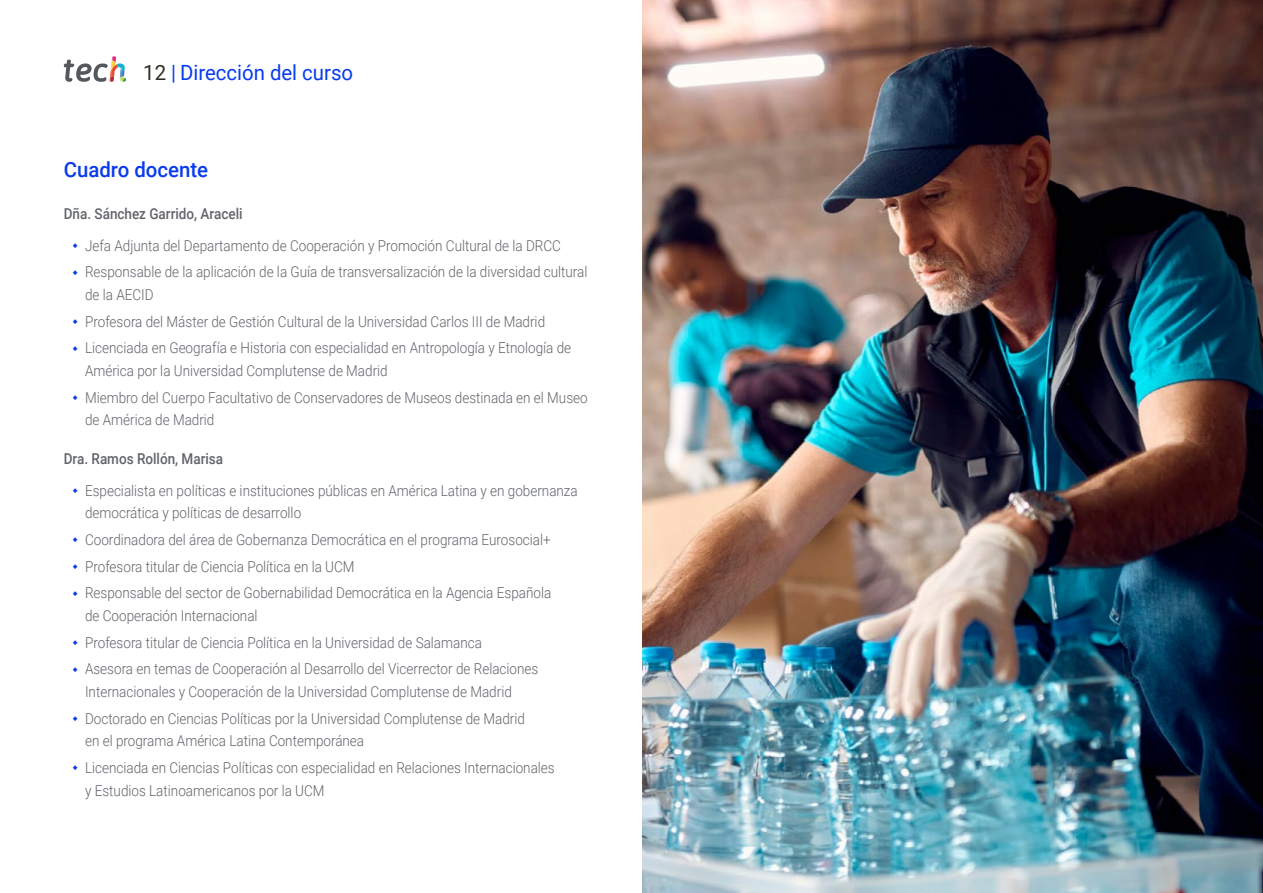
<style>
.page{position:relative;width:1263px;height:893px;background:#fff}
.page>*{position:absolute;margin:0;border:0;box-sizing:border-box;transform-origin:0 0}
.t1{font:21px "Roboto";color:#083bee}
.t2{font:500 21px "Roboto";color:#083bee}
.t3{font:300 15px/26.7px "Roboto";color:#61646a;scale:.9 1}
.t4{font:500 15px "Roboto";color:#61646a;scale:.9 1}
.s1{color:#312e20}
</style>
<div class="page">
<svg style="left:64px;top:56px;width:62px;height:26px"></svg>
<img style="left:642px;top:0;width:621px;height:893px">
<h1 class="t1" style="left:143px;top:57px;width:211px"><span class="s1">12</span> | Dirección del curso</h1>
<h1 class="t2" style="left:64px;top:154px;width:146px">Cuadro docente</h1>
<p class="t4" style="left:64px;top:203px;width:200px">Dña. Sánchez Garrido, Araceli</p>
<p class="t3" style="left:85px;top:231px;width:560px">Jefa Adjunta del Departamento de Cooperación y Promoción Cultural de la DRCC<br>Responsable de la aplicación de la Guía de transversalización de la diversidad cultural</p>
<p class="t3" style="left:85px;top:281px;width:542px">de la AECID<br>Profesora del Máster de Gestión Cultural de la Universidad Carlos III de Madrid<br>Licenciada en Geografía e Historia con especialidad en Antropología y Etnología de</p>
<p class="t3" style="left:85px;top:357px;width:560px">América por la Universidad Complutense de Madrid<br>Miembro del Cuerpo Facultativo de Conservadores de Museos destinada en el Museo</p>
<p class="t3" style="left:85px;top:406px;width:145px">de América de Madrid</p>
<p class="t4" style="left:64px;top:448px;width:179px">Dra. Ramos Rollón, Marisa</p>
<p class="t3" style="left:85px;top:479px;width:549px;line-height:22.5px">Especialista en políticas e instituciones públicas en América Latina y en gobernanza democrática y políticas de desarrollo</p>
<p class="t3" style="left:85px;top:526px;width:519px">Coordinadora del área de Gobernanza Democrática en el programa Eurosocial+<br>Profesora titular de Ciencia Política en la UCM<br>Responsable del sector de Gobernabilidad Democrática en la Agencia Española</p>
<p class="t3" style="left:85px;top:602px;width:505px">de Cooperación Internacional<br>Profesora titular de Ciencia Política en la Universidad de Salamanca<br>Asesora en temas de Cooperación al Desarrollo del Vicerrector de Relaciones</p>
<p class="t3" style="left:85px;top:678px;width:490px">Internacionales y Cooperación de la Universidad Complutense de Madrid<br>Doctorado en Ciencias Políticas por la Universidad Complutense de Madrid</p>
<p class="t3" style="left:85px;top:727px;width:523px">en el programa América Latina Contemporánea<br>Licenciada en Ciencias Políticas con especialidad en Relaciones Internacionales</p>
<p class="t3" style="left:85px;top:776px;width:268px">y Estudios Latinoamericanos por la UCM</p>
</div>
